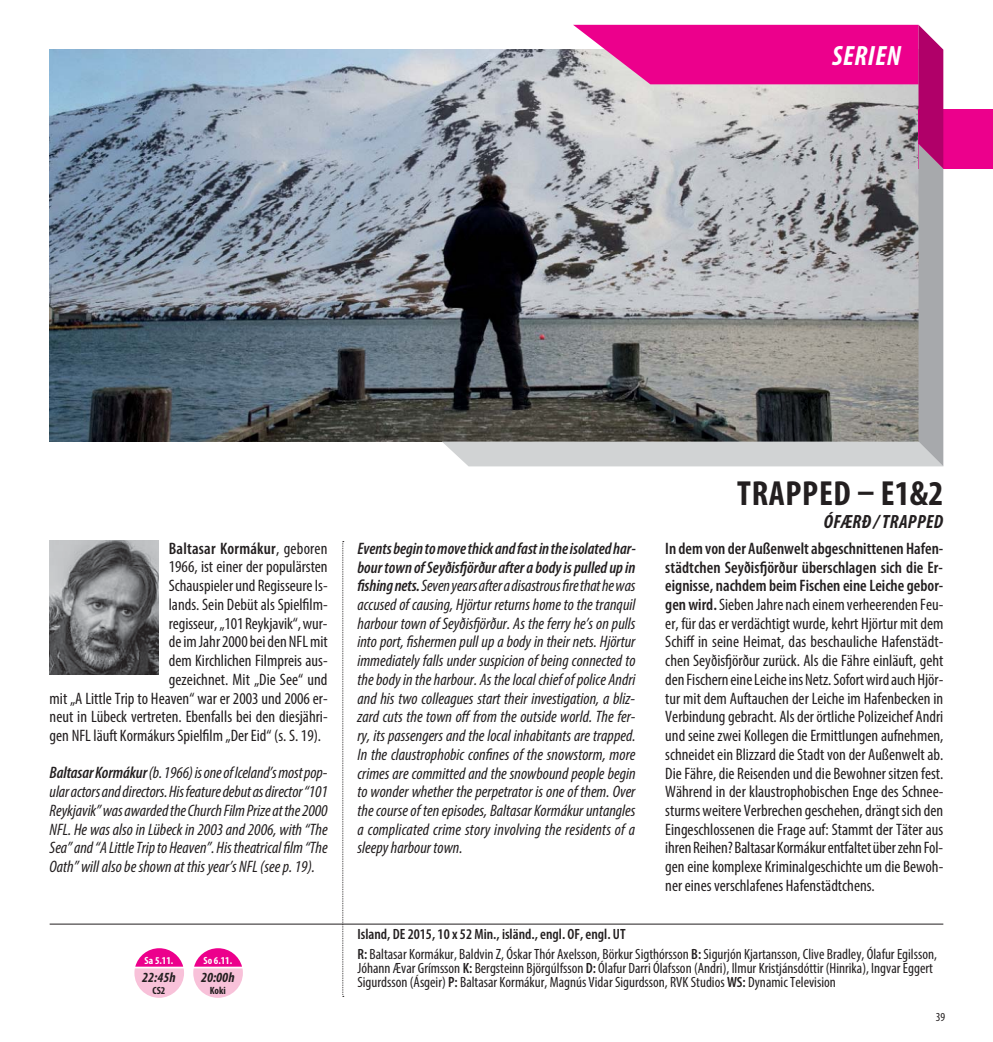
<style>
.page{position:relative;width:993px;height:1042px;background:#fff}
.page>*{position:absolute;margin:0;border:0;box-sizing:border-box;transform-origin:0 0}
.t1{font:700 condensed 35px "Myriad Pro";letter-spacing:.02em;color:#231f20}
.t2{font:italic 700 condensed 28px "Myriad Pro";letter-spacing:.02em;color:#fff}
.t3{font:italic 700 condensed 19.25px "Myriad Pro";letter-spacing:.02em;color:#231f20}
.t4{font:condensed 16.62px/18.7px "Myriad Pro";color:#231f20;text-align:justify}
.t5{font:italic condensed 16.62px/18.7px "Myriad Pro";color:#231f20;text-align:justify}
.t6{font:600 condensed 16.62px "Myriad Pro";letter-spacing:.015em;color:#231f20}
.t7{font:condensed 14.88px/19.8px "Myriad Pro";color:#231f20}
.t8{font:italic 700 condensed 14px "Myriad Pro";color:#231f20}
.t9{font:condensed 12.25px "Myriad Pro";color:#231f20}
.t10{font:700 condensed 10.5px "Myriad Pro";letter-spacing:.005em;color:#fff}
.t11{font:700 condensed 10.5px "Myriad Pro";letter-spacing:-.005em;color:#231f20}
.s1{font-weight:400}
.s2{font-weight:600}
</style>
<div class="page">
<hr style="left:50px;top:924px;width:893px;height:1px;background:#231f20">
<svg style="left:342px;top:541px;width:2px;height:456px"></svg>
<img style="left:50px;top:50px;width:391px;height:391px">
<div style="left:918px;top:109px;width:74px;height:60px;background:#ec008c"></div>
<svg style="left:441px;top:25px;width:502px;height:441px;background:#9e8998"></svg>
<img style="left:50px;top:541px;width:109px;height:134px">
<svg style="left:134px;top:948px;width:50px;height:50px"></svg>
<svg style="left:193px;top:948px;width:50px;height:50px"></svg>
<h2 class="t2" style="left:831px;top:39px;width:70px">SERIEN</h2>
<p class="t6" style="left:169px;top:542px;width:160px">Baltasar Kormákur<span class="s1">, geboren</span></p>
<p class="t4" style="left:169px;top:559px;width:160px">1966, ist einer der populärsten</p>
<p class="t4" style="left:169px;top:578px;width:160px">Schauspieler und Regisseure Is-</p>
<p class="t4" style="left:169px;top:597px;width:160px">lands. Sein Debüt als Spielfilm-</p>
<p class="t4" style="left:169px;top:615px;width:160px">regisseur, „101 Reykjavik“, wur-</p>
<p class="t4" style="left:169px;top:634px;width:160px">de im Jahr 2000 bei den NFL mit</p>
<p class="t4" style="left:169px;top:653px;width:160px">dem Kirchlichen Filmpreis aus-</p>
<p class="t4" style="left:169px;top:671px;width:160px">gezeichnet. Mit „Die See“ und</p>
<p class="t4" style="left:50px;top:690px;width:279px">mit „A Little Trip to Heaven“ war er 2003 und 2006 er-</p>
<p class="t4" style="left:50px;top:709px;width:279px">neut in Lübeck vertreten. Ebenfalls bei den diesjähri-</p>
<p class="t4" style="left:50px;top:728px;width:273px">gen NFL läuft Kormákurs Spielfilm „Der Eid“ (s. S. 19).</p>
<p class="t5" style="left:50px;top:765px;width:280px"><span class="s2">Baltasar Kormákur</span> (b. 1966) is one of Iceland’s most pop&shy;ular actors and directors. His feature debut as director “101<br>Reykjavik” was awarded the Church Film Prize at the 2000<br>NFL. He was also in Lübeck in 2003 and 2006, with “The Sea” and “A Little Trip to Heaven”. His theatrical film “The Oath” will also be shown at this year’s NFL (see p. 19).</p>
<p class="t10" style="left:144px;top:957px;width:30px">Sa 5.11.</p>
<p class="t8" style="left:142px;top:968px;width:35px">22:45h</p>
<p class="t11" style="left:152px;top:986px;width:14px">CS2</p>
<p class="t10" style="left:203px;top:957px;width:30px">So 6.11.</p>
<p class="t8" style="left:201px;top:968px;width:35px">20:00h</p>
<p class="t11" style="left:210px;top:986px;width:17px">Koki</p>
<p class="t5" style="left:357px;top:540px;width:280px"><span class="s2">Events begin to move thick and fast in the isolated har&shy;bour town of Seyðisfjörður after a body is pulled up in fishing nets.</span> Seven years after a disastrous fire that he was accused of causing, Hjörtur returns home to the tranquil harbour town of Seyðisfjörður. As the ferry he’s on pulls into port, fishermen pull up a body in their nets. Hjörtur immediately falls under suspicion of being connected to the body in the harbour. As the local chief of police Andri and his two colleagues start their investigation, a bliz&shy;zard cuts the town off from the outside world. The fer&shy;ry, its passengers and the local inhabitants are trapped.<br>In the claustrophobic confines of the snowstorm, more crimes are committed and the snowbound people begin to wonder whether the perpetrator is one of them. Over the course of ten episodes, Baltasar Kormákur untangles a complicated crime story involving the residents of a sleepy harbour town.</p>
<h1 class="t1" style="left:737px;top:480px;width:207px">TRAPPED – E1&amp;2</h1>
<p class="t3" style="left:823px;top:510px;width:121px">ÓFÆRÐ / TRAPPED</p>
<p class="t4" style="left:665px;top:540px;width:279px"><span class="s2">In dem von der Außenwelt abgeschnittenen Hafen&shy;städtchen Seyðisfjörður überschlagen sich die Er&shy;eignisse, nachdem beim Fischen eine Leiche gebor&shy;gen wird.</span> Sieben Jahre nach einem verheerenden Feu&shy;er, für das er verdächtigt wurde, kehrt Hjörtur mit dem Schiff in seine Heimat, das beschauliche Hafenstädt&shy;chen Seyðisfjörður zurück. Als die Fähre einläuft, geht den Fischern eine Leiche ins Netz. Sofort wird auch Hjör&shy;tur mit dem Auftauchen der Leiche im Hafenbecken in Verbindung gebracht. Als der örtliche Polizeichef Andri und seine zwei Kollegen die Ermittlungen aufnehmen, schneidet ein Blizzard die Stadt von der Außenwelt ab.<br>Die Fähre, die Reisenden und die Bewohner sitzen fest.<br>Während in der klaustrophobischen Enge des Schnee&shy;sturms weitere Verbrechen geschehen, drängt sich den Eingeschlossenen die Frage auf: Stammt der Täter aus ihren Reihen? Baltasar Kormákur entfaltet über zehn Fol&shy;gen eine komplexe Kriminalgeschichte um die Bewoh&shy;ner eines verschlafenes Hafenstädtchens.</p>
<p class="t7" style="left:357px;top:925px;width:581px"><span class="s2">Island, DE 2015, 10 x 52 Min., isländ., engl. OF, engl. UT<br>R:</span> Baltasar Kormákur, Baldvin Z, Óskar Thór Axelsson, Börkur Sigthórsson <span class="s2">B:</span> Sigurjón Kjartansson, Clive Bradley, Ólafur Egilsson,</p>
<p class="t7" style="left:357px;top:962px;width:576px;line-height:14px">Jóhann Ævar Grímsson <span class="s2">K:</span> Bergsteinn Björgúlfsson <span class="s2">D:</span> Ólafur Darri Ólafsson (Andri), Ilmur Kristjánsdóttir (Hinrika), Ingvar Eggert<br>Sigurdsson (Ásgeir) <span class="s2">P:</span> Baltasar Kormákur, Magnús Vidar Sigurdsson, RVK Studios <span class="s2">WS:</span> Dynamic Television</p>
<p class="t9" style="left:935px;top:1012px;width:11px">39</p>
</div>
